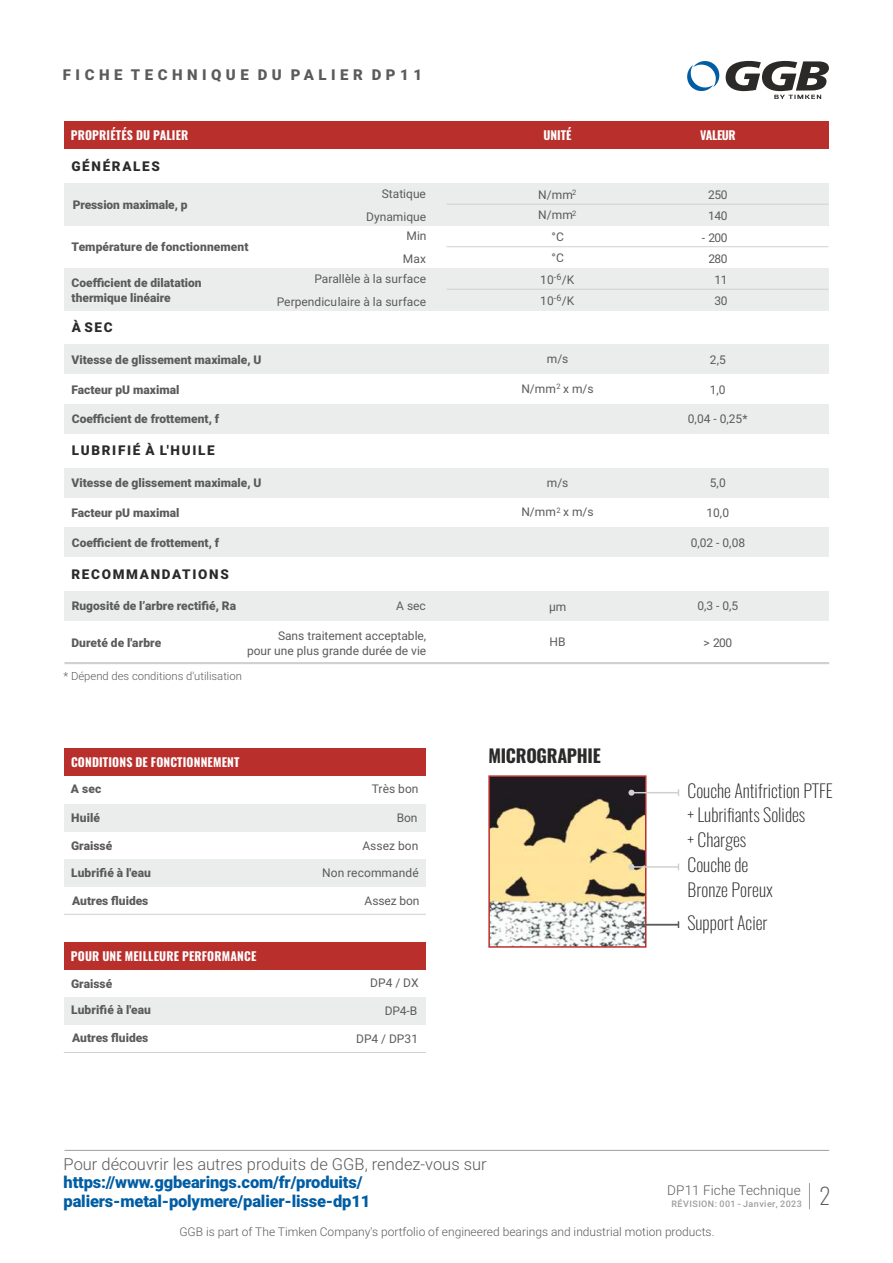
<style>
.page{position:relative;width:893px;height:1263px;background:#fff}
.page>*{position:absolute;margin:0;border:0;box-sizing:border-box;transform-origin:0 0}
.t1{font:200 22.5px "Oswald";color:#5b5b5b}
.t2{font:200 18px/24.6px "Oswald";color:#2b2a29}
.t3{font:700 18px "Oswald";letter-spacing:-.015em;color:#2b2a29}
.t4{font:900 16.5px/19.5px "Roboto";letter-spacing:-.01em;color:#005da4}
.t5{font:300 16.5px "Roboto";color:#5b5b5b}
.t6{font:900 15px "Roboto";letter-spacing:.3em;color:#5b5b5b}
.t7{font:900 13.5px "Roboto";letter-spacing:.125em;color:#2b2a29}
.t8{font:300 13.5px "Roboto";letter-spacing:.01em;color:#5b5b5b}
.t9{font:900 12px/15px "Roboto";color:#5b5b5b}
.t10{font:12px/21.3px "Roboto";color:#5b5b5b}
.t11{font:300 12px "Roboto";color:#5b5b5b}
.t12{font:700 12px "Oswald";letter-spacing:.015em;color:#fefefe}
.t13{font:300 11.25px "Roboto";color:#5b5b5b}
.t14{font:500 9px "Roboto";letter-spacing:.05em;color:#9d9e9e}
.t15{font:9px "Roboto";color:#5b5b5b}
.t16{font:7.5px "Roboto";color:#5b5b5b}
</style>
<div class="page">
<hr style="left:65px;top:1150px;width:764px;height:1px;background:#9d9e9e">
<svg style="left:809px;top:1183px;width:1px;height:26px"></svg>
<div style="left:64px;top:591px;width:764px;height:30px;background:#ebecec"></div>
<div style="left:64px;top:404px;width:764px;height:30px;background:#ebecec"></div>
<div style="left:64px;top:527px;width:764px;height:30px;background:#ebecec"></div>
<div style="left:64px;top:344px;width:764px;height:30px;background:#ebecec"></div>
<div style="left:64px;top:468px;width:764px;height:29px;background:#ebecec"></div>
<div style="left:64px;top:183px;width:764px;height:42px;background:#ebecec"></div>
<div style="left:64px;top:268px;width:764px;height:42px;background:#ebecec"></div>
<div style="left:64px;top:121px;width:765px;height:28px;background:#b92f2c"></div>
<hr style="left:446px;top:246px;width:382px;height:1px;background:#cfd0d0">
<hr style="left:446px;top:289px;width:382px;height:1px;background:#cfd0d0">
<hr style="left:446px;top:204px;width:382px;height:1px;background:#cfd0d0">
<hr style="left:64px;top:662px;width:765px;height:2px;background:#cfd0d0">
<div style="left:64px;top:859px;width:362px;height:28px;background:#ebecec"></div>
<div style="left:64px;top:804px;width:362px;height:27px;background:#ebecec"></div>
<div style="left:64px;top:748px;width:362px;height:28px;background:#b92f2c"></div>
<div style="left:64px;top:942px;width:362px;height:27px;background:#b92f2c"></div>
<hr style="left:64px;top:914px;width:362px;height:1px;background:#cfd0d0">
<div style="left:64px;top:997px;width:362px;height:28px;background:#ebecec"></div>
<hr style="left:64px;top:1052px;width:362px;height:1px;background:#cfd0d0">
<img style="left:491px;top:778px;width:152px;height:167px">
<div style="left:488px;top:775px;width:158px;height:173px;border:2px solid #b92f2c"></div>
<hr style="left:631px;top:792px;width:47px;height:1px;background:#cfd0d0">
<svg style="left:628px;top:790px;width:6px;height:6px"></svg>
<hr style="left:631px;top:866px;width:47px;height:2px;background:#cfd0d0">
<svg style="left:628px;top:864px;width:6px;height:6px"></svg>
<hr style="left:631px;top:924px;width:47px;height:1px;background:#5b5b5b">
<svg style="left:628px;top:922px;width:6px;height:6px"></svg>
<svg style="left:687px;top:60px;width:142px;height:39px"></svg>
<p class="t6" style="left:63px;top:69px;width:361px">FICHE TECHNIQUE DU PALIER DP11</p>
<p class="t12" style="left:71px;top:127px;width:119px">PROPRIÉTÉS DU PALIER</p>
<p class="t7" style="left:71px;top:161px;width:90px">GÉNÉRALES</p>
<p class="t9" style="left:73px;top:198px;width:116px">Pression maximale, p</p>
<p class="t10" style="left:366px;top:183px;width:61px;line-height:22.8px;text-align:right">Statique<br>Dynamique</p>
<p class="t9" style="left:72px;top:241px;width:178px">Température de fonctionnement</p>
<p class="t9" style="left:72px;top:276px;width:132px">Coefficient de dilatation thermique linéaire</p>
<p class="t10" style="left:407px;top:226px;width:22px">Min</p>
<p class="t10" style="left:314px;top:269px;width:113px">Parallèle à la surface</p>
<p class="t10" style="left:403px;top:250px;width:25px">Max</p>
<p class="t10" style="left:277px;top:292px;width:151px">Perpendiculaire à la surface</p>
<p class="t7" style="left:72px;top:322px;width:42px">À SEC</p>
<p class="t9" style="left:72px;top:353px;width:191px">Vitesse de glissement maximale, U</p>
<p class="t9" style="left:72px;top:383px;width:109px">Facteur pU maximal</p>
<p class="t9" style="left:72px;top:413px;width:149px">Coefficient de frottement, f</p>
<p class="t7" style="left:72px;top:445px;width:144px">LUBRIFIÉ À L'HUILE</p>
<p class="t9" style="left:72px;top:476px;width:191px">Vitesse de glissement maximale, U</p>
<p class="t9" style="left:72px;top:506px;width:109px">Facteur pU maximal</p>
<p class="t9" style="left:72px;top:536px;width:149px">Coefficient de frottement, f</p>
<p class="t7" style="left:71px;top:568px;width:159px">RECOMMANDATIONS</p>
<p class="t9" style="left:72px;top:600px;width:166px">Rugosité de l’arbre rectifié, Ra</p>
<p class="t9" style="left:71px;top:636px;width:91px">Dureté de l'arbre</p>
<p class="t13" style="left:64px;top:672px;width:180px">* Dépend des conditions d'utilisation</p>
<p class="t10" style="left:396px;top:597px;width:31px">A sec</p>
<p class="t10" style="left:247px;top:629px;width:181px;line-height:15px;text-align:right">Sans traitement acceptable,<br>pour une plus grande durée de vie</p>
<p class="t12" style="left:71px;top:754px;width:170px">CONDITIONS DE FONCTIONNEMENT</p>
<p class="t9" style="left:71px;top:782px;width:32px">A sec</p>
<p class="t9" style="left:71px;top:811px;width:30px">Huilé</p>
<p class="t9" style="left:71px;top:839px;width:43px">Graissé</p>
<p class="t9" style="left:71px;top:867px;width:81px">Lubrifié à l'eau</p>
<p class="t9" style="left:72px;top:894px;width:78px">Autres fluides</p>
<p class="t12" style="left:71px;top:947px;width:187px">POUR UNE MEILLEURE PERFORMANCE</p>
<p class="t9" style="left:71px;top:972px;width:81px;line-height:26.2px">Graissé<br>Lubrifié à l'eau</p>
<p class="t9" style="left:72px;top:1031px;width:78px">Autres fluides</p>
<p class="t10" style="left:372px;top:779px;width:48px">Très bon</p>
<p class="t10" style="left:397px;top:808px;width:22px">Bon</p>
<p class="t10" style="left:362px;top:836px;width:58px">Assez bon</p>
<p class="t10" style="left:322px;top:864px;width:98px">Non recommandé</p>
<p class="t10" style="left:365px;top:891px;width:56px">Assez bon</p>
<p class="t10" style="left:370px;top:973px;width:50px">DP4 / DX</p>
<p class="t10" style="left:385px;top:1002px;width:34px">DP4-B</p>
<p class="t10" style="left:356px;top:1029px;width:64px">DP4 / DP31</p>
<p class="t12" style="left:544px;top:127px;width:30px">UNITÉ</p>
<p class="t12" style="left:700px;top:127px;width:37px">VALEUR</p>
<p class="t10" style="left:538px;top:185px;width:36px">N/mm</p>
<p class="t16" style="left:572px;top:189px;width:6px">2</p>
<p class="t10" style="left:538px;top:206px;width:36px">N/mm</p>
<p class="t16" style="left:572px;top:210px;width:6px">2</p>
<p class="t10" style="left:551px;top:227px;width:14px">°C °C</p>
<p class="t15" style="left:554px;top:273px;width:9px">-6</p>
<p class="t10" style="left:540px;top:270px;width:36px">10 /K</p>
<p class="t15" style="left:554px;top:294px;width:9px">-6</p>
<p class="t10" style="left:540px;top:291px;width:36px">10 /K</p>
<p class="t10" style="left:547px;top:350px;width:23px">m/s</p>
<p class="t10" style="left:521px;top:379px;width:74px">N/mm<sup>2</sup> x m/s</p>
<p class="t10" style="left:547px;top:473px;width:23px">m/s</p>
<p class="t10" style="left:521px;top:503px;width:74px">N/mm<sup>2</sup> x m/s</p>
<p class="t10" style="left:549px;top:597px;width:19px">μm</p>
<p class="t10" style="left:549px;top:632px;width:18px">HB</p>
<h2 class="t3" style="left:488px;top:744px;width:114px">MICROGRAPHIE</h2>
<p class="t10" style="left:708px;top:186px;width:21px;line-height:20.7px">250<br>140</p>
<p class="t10" style="left:702px;top:228px;width:27px">- 200</p>
<p class="t10" style="left:715px;top:270px;width:14px">11</p>
<p class="t10" style="left:708px;top:249px;width:21px">280</p>
<p class="t10" style="left:714px;top:292px;width:14px">30</p>
<p class="t10" style="left:710px;top:350px;width:17px">2,5</p>
<p class="t10" style="left:710px;top:380px;width:17px">1,0</p>
<p class="t10" style="left:688px;top:410px;width:61px">0,04 - 0,25*</p>
<p class="t10" style="left:710px;top:473px;width:17px">5,0</p>
<p class="t10" style="left:706px;top:503px;width:24px">10,0</p>
<p class="t10" style="left:691px;top:533px;width:56px">0,02 - 0,08</p>
<p class="t10" style="left:697px;top:597px;width:42px">0,3 - 0,5</p>
<p class="t10" style="left:703px;top:633px;width:30px">&gt; 200</p>
<h2 class="t2" style="left:688px;top:778px;width:147px">Couche Antifriction PTFE + Lubrifiants Solides<br>+ Charges<br>Couche de<br>Bronze Poreux</h2>
<h2 class="t2" style="left:687px;top:910px;width:82px">Support Acier</h2>
<h3 class="t5" style="left:64px;top:1157px;width:425px">Pour découvrir les autres produits de GGB, rendez-vous sur</h3>
<h3 class="t4" style="left:64px;top:1174px;width:308px">https://www.ggbearings.com/fr/produits/ paliers-metal-polymere/palier-lisse-dp11</h3>
<p class="t8" style="left:667px;top:1185px;width:135px">DP11 Fiche Technique</p>
<p class="t14" style="left:672px;top:1200px;width:132px">RÉVISION: 001 - Janvier, 2023</p>
<p class="t11" style="left:179px;top:1226px;width:537px">GGB is part of The Timken Company's portfolio of engineered bearings and industrial motion products.</p>
<h1 class="t1" style="left:820px;top:1180px;width:13px">2</h1>
</div>
